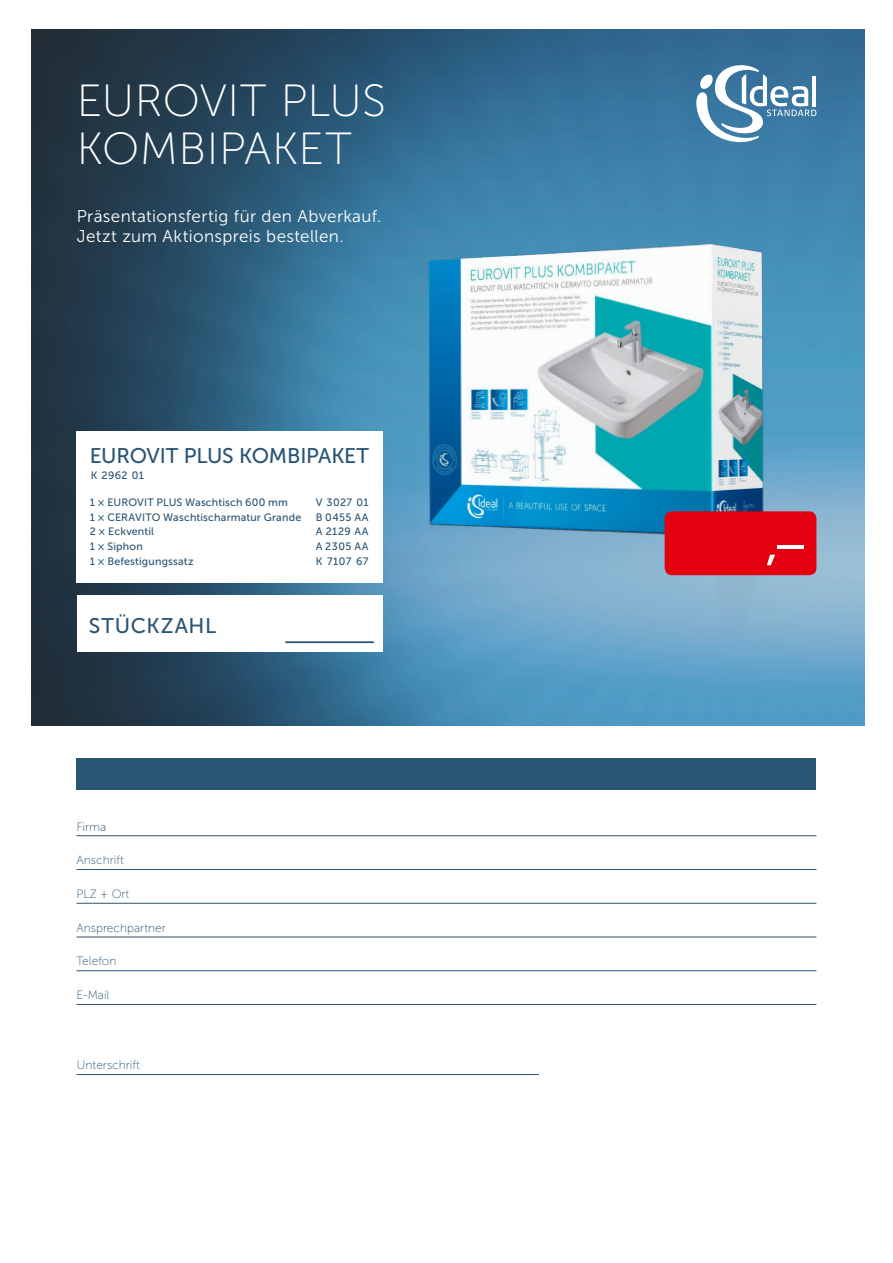
<style>
.page{position:relative;width:893px;height:1263px;background:#fff}
.page>*{position:absolute;margin:0;border:0;box-sizing:border-box;transform-origin:0 0}
.t1{font:45px/47.5px "Museo Sans 100";letter-spacing:.005em;color:#fff}
.t2{font:21.15px "Museo Sans 500";letter-spacing:-.005em;color:#2a5474}
.t3{font:21.15px "Museo Sans 500";letter-spacing:.035em;color:#2a5474}
.t4{font:17.1px/20.4px "Museo Sans 300";letter-spacing:.02em;color:#fff}
.t5{font:12px "Museo Sans 100";color:#2a5474}
.t6{font:10.65px/14.7px "Museo Sans 500";letter-spacing:.015em;color:#2a5474}
</style>
<div class="page">
<img style="left:31px;top:30px;width:834px;height:696px">
<div style="left:77px;top:758px;width:739px;height:32px;background:#2a5474"></div>
<hr style="left:77px;top:835px;width:739px;height:1px;background:#2a5474">
<hr style="left:77px;top:903px;width:739px;height:1px;background:#2a5474">
<hr style="left:77px;top:869px;width:739px;height:1px;background:#2a5474">
<hr style="left:77px;top:970px;width:739px;height:1px;background:#2a5474">
<hr style="left:77px;top:937px;width:739px;height:1px;background:#2a5474">
<hr style="left:77px;top:1004px;width:739px;height:1px;background:#2a5474">
<hr style="left:77px;top:1074px;width:462px;height:1px;background:#2a5474">
<img style="left:392px;top:217px;width:413px;height:436px">
<div style="left:665px;top:511px;width:151px;height:64px;background:#e3000f;border-radius:7px"></div>
<svg style="left:767px;top:555px;width:8px;height:10px"></svg>
<hr style="left:777px;top:545px;width:27px;height:4px;background:#fff">
<div style="left:77px;top:432px;width:306px;height:151px;background:#fff"></div>
<div style="left:78px;top:595px;width:305px;height:57px;background:#fff"></div>
<hr style="left:285px;top:641px;width:89px;height:2px;background:#2a5474">
<svg style="left:696px;top:65px;width:120px;height:77px"></svg>
<h1 class="t1" style="left:77px;top:78px;width:311px">EUROVIT PLUS<br>KOMBIPAKET</h1>
<h3 class="t4" style="left:77px;top:206px;width:306px">Präsentationsfertig für den Abverkauf.<br>Jetzt zum Aktionspreis bestellen.</h3>
<h2 class="t2" style="left:90px;top:444px;width:281px">EUROVIT PLUS KOMBIPAKET</h2>
<p class="t6" style="left:316px;top:495px;width:54px;text-align:justify">V 3027 01<br>B 0455 AA A 2129 AA A 2305 AA K 7107 67</p>
<p class="t6" style="left:91px;top:468px;width:54px">K 2962 01</p>
<p class="t6" style="left:90px;top:495px;width:213px">1 × EUROVIT PLUS Waschtisch 600 mm<br>1 × CERAVITO Waschtischarmatur Grande<br>2 × Eckventil<br>1 × Siphon<br>1 × Befestigungssatz</p>
<h2 class="t3" style="left:89px;top:614px;width:129px">STÜCKZAHL</h2>
<p class="t5" style="left:77px;top:820px;width:31px">Firma</p>
<p class="t5" style="left:77px;top:854px;width:49px">Anschrift</p>
<p class="t5" style="left:77px;top:887px;width:54px">PLZ + Ort</p>
<p class="t5" style="left:77px;top:921px;width:91px">Ansprechpartner</p>
<p class="t5" style="left:77px;top:955px;width:41px">Telefon</p>
<p class="t5" style="left:77px;top:989px;width:34px">E-Mail</p>
<p class="t5" style="left:77px;top:1059px;width:65px">Unterschrift</p>
</div>
